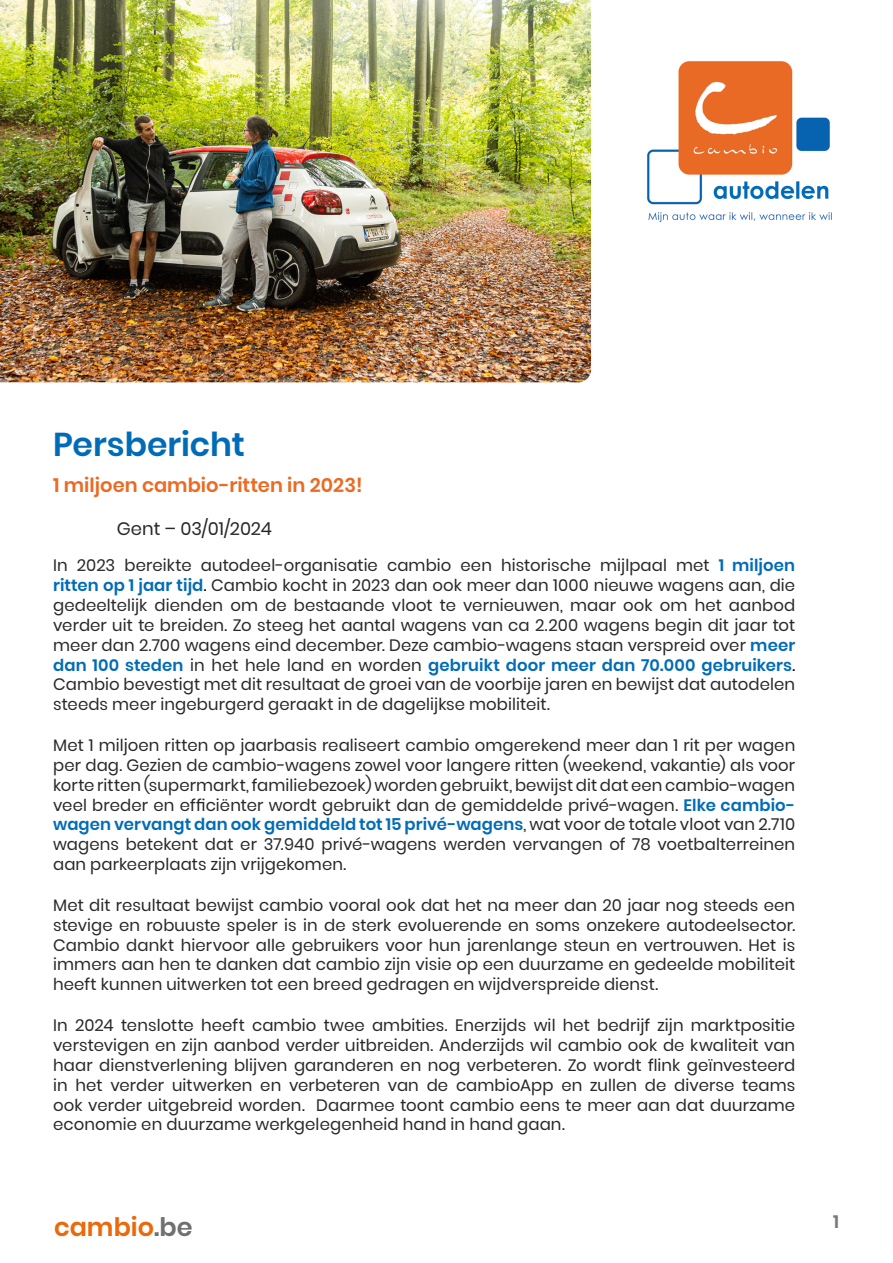
<style>
.page{position:relative;width:893px;height:1263px;background:#fff}
.page>*{position:absolute;margin:0;border:0;box-sizing:border-box;transform-origin:0 0}
.t1{font:600 33px "Poppins";color:#006cb7}
.t2{font:600 25.5px "Poppins";color:#eb690b}
.t3{font:600 19.5px "Poppins";color:#eb6b24}
.t4{font:18px "Poppins";letter-spacing:-.01em;color:#292829}
.t5{font:600 18px "Poppins";color:#77787b}
.t6{font:16.5px/19.8px "Poppins";letter-spacing:.005em;color:#292829;text-align:justify}
.s1{font-weight:600;color:#006cb7}
.s2{color:#000}
.s3{color:#707070}
</style>
<div class="page">
<img style="left:647px;top:61px;width:185px;height:162px">
<img style="left:0;top:0;width:591px;height:382px">
<h1 class="t1" style="left:53px;top:425px;width:193px">Persbericht</h1>
<p class="t3" style="left:53px;top:474px;width:311px">1 miljoen cambio-ritten in 2023!</p>
<p class="t4" style="left:117px;top:518px;width:156px">Gent – 03/01/2024</p>
<p class="t6" style="left:53px;top:556px;width:744px">In 2023 bereikte autodeel-organisatie cambio een historische mijlpaal met <span class="s1">1 miljoen ritten op 1 jaar tijd</span><span class="s2">.</span> Cambio kocht in 2023 dan ook meer dan 1000 nieuwe wagens aan, die gedeeltelijk dienden om de bestaande vloot te vernieuwen, maar ook om het aanbod verder uit te breiden. Zo steeg het aantal wagens van ca 2.200 wagens begin dit jaar tot meer dan 2.700 wagens eind december. Deze cambio-wagens staan verspreid over <span class="s1">meer dan 100 steden</span> in het hele land en worden <span class="s1">gebruikt door meer dan 70.000 gebruikers</span><span class="s2">.<br></span>Cambio bevestigt met dit resultaat de groei van de voorbije jaren en bewijst dat autodelen steeds meer ingeburgerd geraakt in de dagelijkse mobiliteit.</p>
<p class="t6" style="left:53px;top:735px;width:744px">Met 1 miljoen ritten op jaarbasis realiseert cambio omgerekend meer dan 1 rit per wagen per dag. Gezien de cambio-wagens zowel voor langere ritten (weekend, vakantie) als voor korte ritten (supermarkt, familiebezoek) worden gebruikt, bewijst dit dat een cambio-wagen veel breder en efficiënter wordt gebruikt dan de gemiddelde privé-wagen. <span class="s1">Elke cambio&shy;wagen vervangt dan ook gemiddeld tot 15 privé-wagens</span>, wat voor de totale vloot van 2.710 wagens betekent dat er 37.940 privé-wagens werden vervangen of 78 voetbalterreinen aan parkeerplaats zijn vrijgekomen.</p>
<p class="t6" style="left:53px;top:895px;width:744px">Met dit resultaat bewijst cambio vooral ook dat het na meer dan 20 jaar nog steeds een stevige en robuuste speler is in de sterk evoluerende en soms onzekere autodeelsector.<br>Cambio dankt hiervoor alle gebruikers voor hun jarenlange steun en vertrouwen. Het is immers aan hen te danken dat cambio zijn visie op een duurzame en gedeelde mobiliteit heeft kunnen uitwerken tot een breed gedragen en wijdverspreide dienst.</p>
<p class="t6" style="left:53px;top:1016px;width:744px">In 2024 tenslotte heeft cambio twee ambities. Enerzijds wil het bedrijf zijn marktpositie verstevigen en zijn aanbod verder uitbreiden. Anderzijds wil cambio ook de kwaliteit van haar dienstverlening blijven garanderen en nog verbeteren. Zo wordt flink geïnvesteerd in het verder uitwerken en verbeteren van de cambioApp en zullen de diverse teams ook verder uitgebreid worden. Daarmee toont cambio eens te meer aan dat duurzame economie en duurzame werkgelegenheid hand in hand gaan.</p>
<h2 class="t2" style="left:54px;top:1212px;width:140px">cambio<span class="s3">.be</span></h2>
<p class="t5" style="left:833px;top:1211px;width:7px">1</p>
</div>
